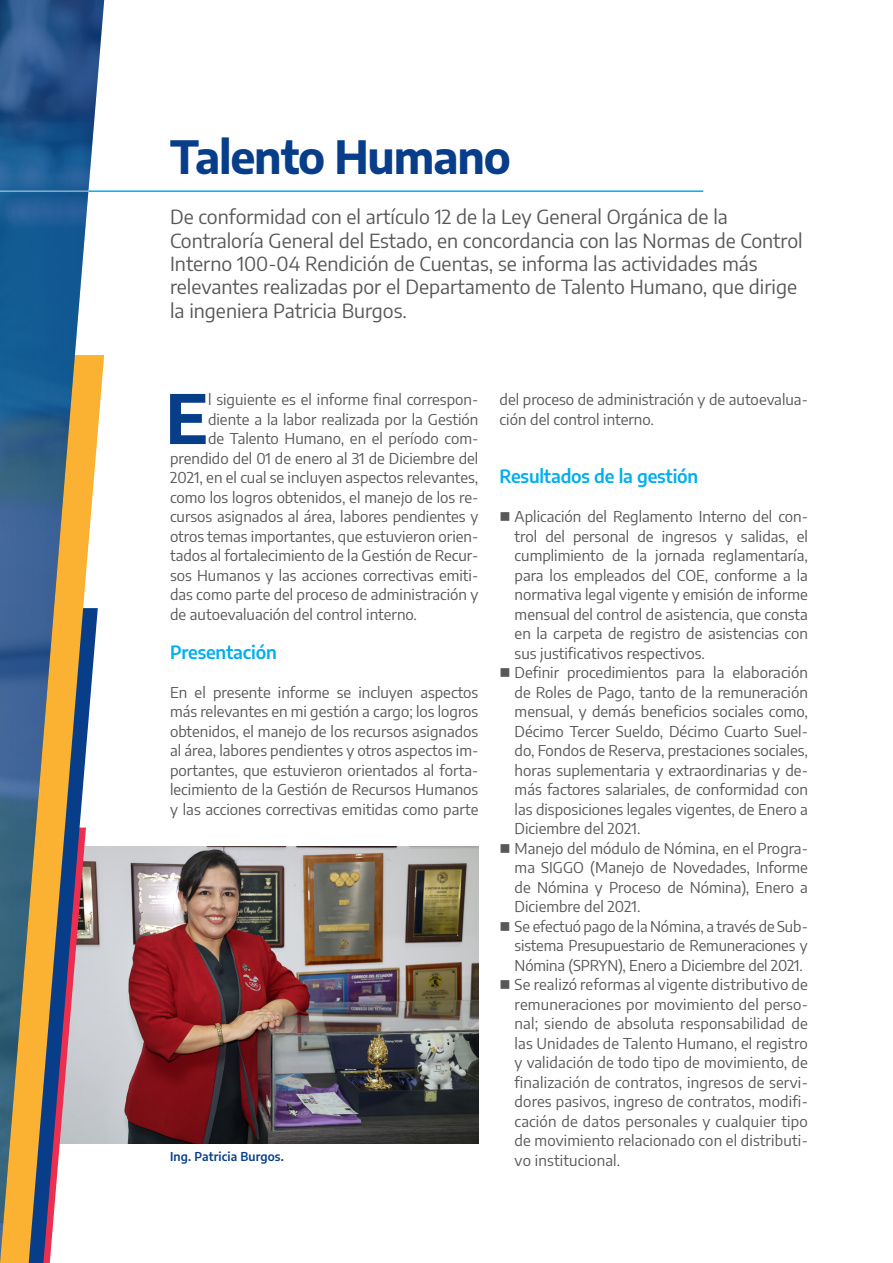
<style>
.page{position:relative;width:893px;height:1263px;background:#fff}
.page>*{position:absolute;margin:0;border:0;box-sizing:border-box;transform-origin:0 0}
.t1{font:700 67.65px "Encode Sans";color:#083e89}
.t2{font:700 45px "Encode Sans";letter-spacing:-.025em;color:#083e89}
.t3{font:19.5px/23.4px "Encode Sans";color:#57585a}
.t4{font:600 18px "Encode Sans";letter-spacing:-.01em;color:#00aeef}
.t5{font:15px/19.5px "Encode Sans";color:#57585a;text-align:justify}
.t6{font:600 12px "Encode Sans";letter-spacing:.01em;color:#083e89}
</style>
<div class="page">
<img style="left:104px;top:846px;width:374px;height:298px">
<img style="left:0;top:0;width:104px;height:1263px">
<hr style="left:88px;top:190px;width:615px;height:2px;background:#00aeef">
<hr style="left:0;top:190px;width:88px;height:2px;background:#fff">
<p class="t2" style="left:170px;top:123px;width:342px">Talento Humano</p>
<p class="t3" style="left:170px;top:204px;width:634px">De conformidad con el artículo 12 de la Ley General Orgánica de la Contraloría General del Estado, en concordancia con las Normas de Control Interno 100-04 Rendición de Cuentas, se informa las actividades más relevantes realizadas por el Departamento de Talento Humano, que dirige la ingeniera Patricia Burgos.</p>
<p class="t1" style="left:166px;top:368px;width:44px">E</p>
<p class="t5" style="left:208px;top:389px;width:272px">l siguiente es el informe final correspon-</p>
<p class="t5" style="left:208px;top:408px;width:272px">diente a la labor realizada por la Gestión</p>
<p class="t5" style="left:208px;top:428px;width:272px">de Talento Humano, en el período com-</p>
<p class="t5" style="left:170px;top:447px;width:310px">prendido del 01 de enero al 31 de Diciembre del</p>
<p class="t5" style="left:170px;top:467px;width:310px">2021, en el cual se incluyen aspectos relevantes,</p>
<p class="t5" style="left:170px;top:486px;width:310px">como los logros obtenidos, el manejo de los re-</p>
<p class="t5" style="left:170px;top:506px;width:310px">cursos asignados al área, labores pendientes y</p>
<p class="t5" style="left:170px;top:525px;width:310px">otros temas importantes, que estuvieron orien-</p>
<p class="t5" style="left:170px;top:545px;width:310px">tados al fortalecimiento de la Gestión de Recur-</p>
<p class="t5" style="left:170px;top:564px;width:310px">sos Humanos y las acciones correctivas emiti-</p>
<p class="t5" style="left:170px;top:584px;width:310px">das como parte del proceso de administración y</p>
<p class="t5" style="left:170px;top:603px;width:248px">de autoevaluación del control interno.</p>
<p class="t4" style="left:170px;top:639px;width:108px">Presentación</p>
<p class="t5" style="left:170px;top:681px;width:310px">En el presente informe se incluyen aspectos más relevantes en mi gestión a cargo; los logros obtenidos, el manejo de los recursos asignados al área, labores pendientes y otros aspectos im&shy;portantes, que estuvieron orientados al forta&shy;lecimiento de la Gestión de Recursos Humanos y las acciones correctivas emitidas como parte</p>
<p class="t6" style="left:170px;top:1148px;width:115px">Ing. Patricia Burgos.</p>
<p class="t5" style="left:500px;top:389px;width:310px">del proceso de administración y de autoevalua&shy;ción del control interno.</p>
<p class="t4" style="left:500px;top:463px;width:200px">Resultados de la gestión</p>
<p class="t5" style="left:515px;top:506px;width:295px">Aplicación del Reglamento Interno del con&shy;trol del personal de ingresos y salidas, el cumplimiento de la jornada reglamentaría, para los empleados del COE, conforme a la normativa legal vigente y emisión de informe mensual del control de asistencia, que consta en la carpeta de registro de asistencias con sus justificativos respectivos.</p>
<p class="t5" style="left:515px;top:662px;width:295px">Definir procedimientos para la elaboración de Roles de Pago, tanto de la remuneración mensual, y demás beneficios sociales como, Décimo Tercer Sueldo, Décimo Cuarto Suel&shy;do, Fondos de Reserva, prestaciones sociales, horas suplementaria y extraordinarias y de&shy;más factores salariales, de conformidad con las disposiciones legales vigentes, de Enero a Diciembre del 2021.</p>
<p class="t5" style="left:515px;top:837px;width:295px">Manejo del módulo de Nómina, en el Progra&shy;ma SIGGO (Manejo de Novedades, Informe de Nómina y Proceso de Nómina), Enero a Diciembre del 2021.</p>
<p class="t5" style="left:515px;top:915px;width:295px">Se efectuó pago de la Nómina, a través de Sub&shy;sistema Presupuestario de Remuneraciones y Nómina (SPRYN), Enero a Diciembre del 2021.</p>
<p class="t5" style="left:515px;top:974px;width:295px">Se realizó reformas al vigente distributivo de remuneraciones por movimiento del perso&shy;nal; siendo de absoluta responsabilidad de las Unidades de Talento Humano, el registro y validación de todo tipo de movimiento, de finalización de contratos, ingresos de servi&shy;dores pasivos, ingreso de contratos, modifi&shy;cación de datos personales y cualquier tipo de movimiento relacionado con el distributi&shy;vo institucional.</p>
</div>
